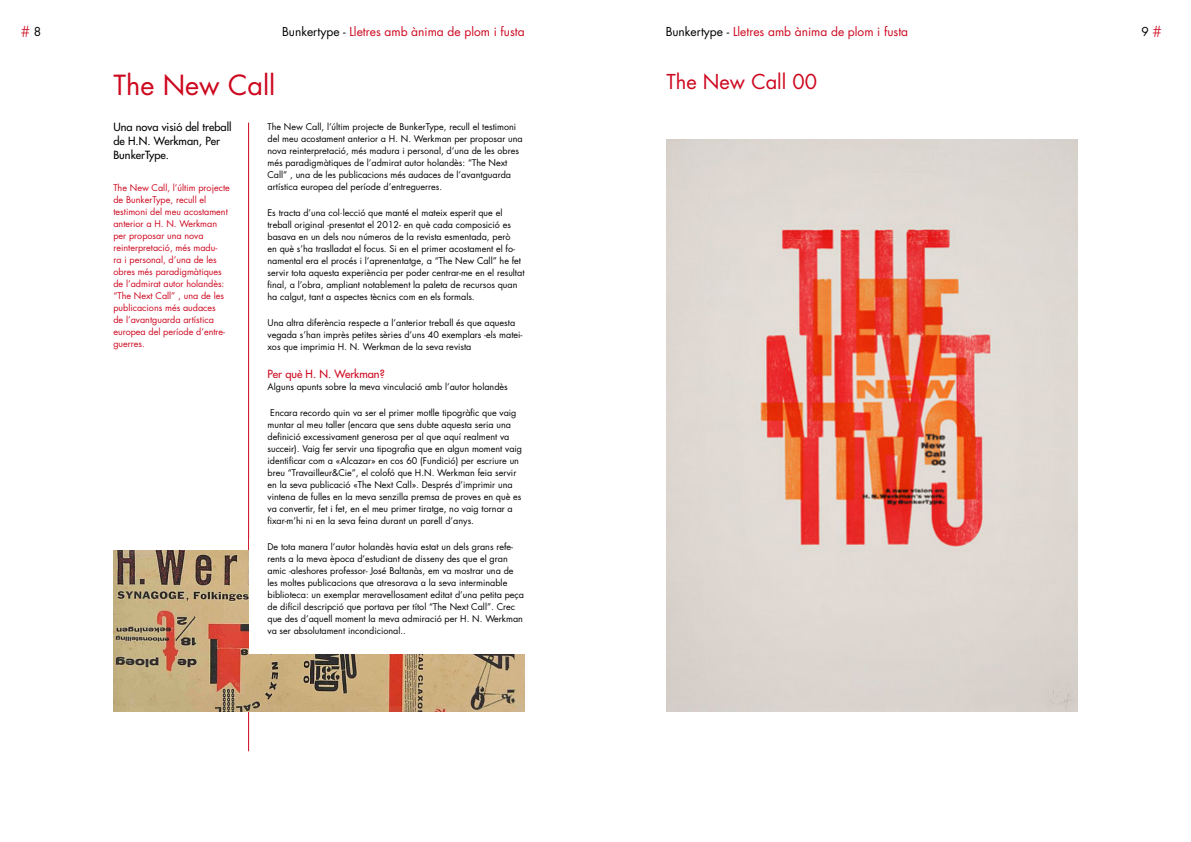
<style>
.page{position:relative;width:1191px;height:842px;background:#fff}
.page>*{position:absolute;margin:0;border:0;box-sizing:border-box;transform-origin:0 0}
.t1{font:27px "Futura";color:#cd071e}
.t2{font:20px "Futura";color:#cd071e}
.t3{font:300 16px "Futura";color:#cd071e}
.t4{font:12px "Futura";color:#cd071e}
.t5{font:12px "Futura";color:#000}
.t6{font:11px/14px "Futura";color:#000}
.t7{font:11px "Futura";color:#cd071e}
.t8{font:9px/12px "Futura";color:#000}
.t9{font:9px/12px "Futura";color:#cd071e}
.s1{font-weight:400;font-size:12px;color:#000}
.s2{color:#000}
.s3{font-weight:300;font-size:16px;color:#cd071e}
</style>
<div class="page">
<img style="left:666px;top:139px;width:411px;height:573px">
<hr style="left:248px;top:123px;width:1px;height:628px;background:#cd071e">
<img style="left:113px;top:551px;width:411px;height:161px">
<div style="left:249px;top:539px;width:275px;height:114px;background:#fff"></div>
<h3 class="t3" style="left:21px;top:21px;width:22px"># <span class="s1">8</span></h3>
<h3 class="t4" style="left:282px;top:24px;width:244px"><span class="s2">Bunkertype -</span> Lletres amb ànima de plom i fusta</h3>
<h3 class="t4" style="left:665px;top:24px;width:244px"><span class="s2">Bunkertype -</span> Lletres amb ànima de plom i fusta</h3>
<h3 class="t5" style="left:1141px;top:24px;width:22px">9 <span class="s3">#</span></h3>
<h1 class="t1" style="left:113px;top:67px;width:163px">The New Call</h1>
<h2 class="t2" style="left:666px;top:69px;width:152px">The New Call 00</h2>
<p class="t6" style="left:113px;top:120px;width:120px">Una nova visió del treball de H.N. Werkman, Per<br>BunkerType.</p>
<p class="t9" style="left:113px;top:181px;width:118px">The New Call, l’últim projecte de BunkerType, recull el testimoni del meu acostament anterior a H. N. Werkman per proposar una nova reinterpretació, més madu-<br>ra i personal, d’una de les obres més paradigmàtiques de l’admirat autor holandès: “The Next Call” , una de les publicacions més audaces<br>de l’avantguarda artística europea del període d’entre&shy;guerres.</p>
<p class="t8" style="left:267px;top:120px;width:257px">The New Call, l’últim projecte de BunkerType, recull el testimoni del meu acostament anterior a H. N. Werkman per proposar una nova reinterpretació, més madura i personal, d’una de les obres més paradigmàtiques de l’admirat autor holandès: “The Next Call” , una de les publicacions més audaces de l’avantguarda artística europea del període d’entreguerres.</p>
<p class="t8" style="left:267px;top:206px;width:258px">Es tracta d’una col·lecció que manté el mateix esperit que el treball original -presentat el 2012- en què cada composició es basava en un dels nou números de la revista esmentada, però<br>en què s’ha traslladat el focus. Si en el primer acostament el fo&shy;namental era el procés i l’aprenentatge, a “The New Call” he fet servir tota aquesta experiència per poder centrar-me en el resultat final, a l’obra, ampliant notablement la paleta de recursos quan ha calgut, tant a aspectes tècnics com en els formals.</p>
<p class="t8" style="left:267px;top:317px;width:256px">Una altra diferència respecte a l’anterior treball és que aquesta vegada s’han imprès petites sèries d’uns 40 exemplars -els matei&shy;xos que imprimia H. N. Werkman de la seva revista</p>
<p class="t7" style="left:267px;top:367px;width:119px">Per què H. N. Werkman?</p>
<p class="t8" style="left:267px;top:381px;width:242px">Alguns apunts sobre la meva vinculació amb l’autor holandès</p>
<p class="t8" style="left:267px;top:407px;width:256px;text-indent:3px">Encara recordo quin va ser el primer motlle tipogràfic que vaig muntar al meu taller (encara que sens dubte aquesta seria una definició excessivament generosa per al que aquí realment va succeir). Vaig fer servir una tipografia que en algun moment vaig identificar com a «Alcazar» en cos 60 (Fundició) per escriure un breu “Travailleur&amp;Cie”, el colofó que H.N. Werkman feia servir en la seva publicació «The Next Call». Després d’imprimir una vintena de fulles en la meva senzilla premsa de proves en què es va convertir, fet i fet, en el meu primer tiratge, no vaig tornar a fixar-m’hi ni en la seva feina durant un parell d’anys.</p>
<p class="t8" style="left:267px;top:541px;width:258px">De tota manera l’autor holandès havia estat un dels grans refe&shy;rents a la meva època d’estudiant de disseny des que el gran amic -aleshores professor- José Baltanàs, em va mostrar una de les moltes publicacions que atresorava a la seva interminable biblioteca: un exemplar meravellosament editat d’una petita peça de difícil descripció que portava per títol “The Next Call”. Crec que des d’aquell moment la meva admiració per H. N. Werkman va ser absolutament incondicional..</p>
</div>
